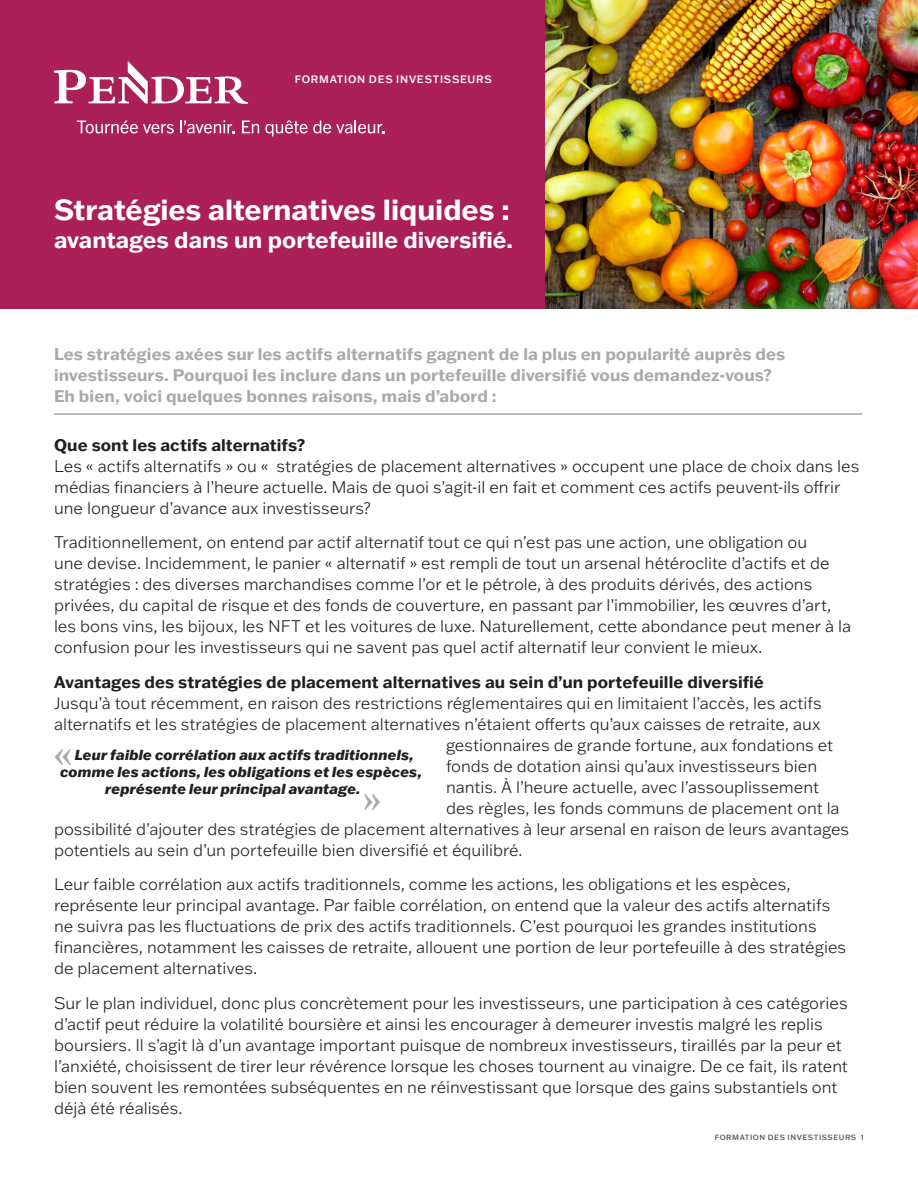
<style>
.page{position:relative;width:918px;height:1188px;background:#fff}
.page>*{position:absolute;margin:0;border:0;box-sizing:border-box;transform-origin:0 0}
.t1{font:700 34.95px "Times New Roman";color:#a8a9ad}
.t2{font:700 28.5px "Franklin Gothic ATF";letter-spacing:-.005em;color:#fff}
.t3{font:700 22.5px "Franklin Gothic ATF";color:#fff}
.t4{font:300 16.5px/21px "Franklin Gothic ATF";color:#231f20}
.t5{font:700 16.5px/21px "Franklin Gothic ATF";letter-spacing:.005em;color:#a8a9ad}
.t6{font:700 16.5px "Franklin Gothic ATF";letter-spacing:.005em;color:#231f20}
.t7{font:italic 800 14.25px "Franklin Gothic ATF";letter-spacing:.01em;color:#231f20}
.t8{font:500 10.5px "Franklin Gothic ATF";letter-spacing:.07em;color:#fff}
.t9{font:500 7.5px "Franklin Gothic ATF";letter-spacing:.075em;color:#57585a}
</style>
<div class="page">
<div style="left:0;top:0;width:545px;height:309px;background:#ab2057"></div>
<img style="left:545px;top:0;width:373px;height:309px">
<hr style="left:54px;top:413px;width:808px;height:2px;background:#a8a9ad">
<svg style="left:77px;top:121px;width:97px;height:13px"></svg>
<svg style="left:180px;top:120px;width:54px;height:14px"></svg>
<svg style="left:242px;top:121px;width:17px;height:12px"></svg>
<svg style="left:265px;top:121px;width:119px;height:15px"></svg>
<svg style="left:54px;top:61px;width:194px;height:43px"></svg>
<p class="t8" style="left:295px;top:73px;width:198px">FORMATION DES INVESTISSEURS</p>
<p class="t2" style="left:54px;top:191px;width:457px">Stratégies alternatives liquides :</p>
<p class="t3" style="left:54px;top:225px;width:460px">avantages dans un portefeuille diversifié.</p>
<p class="t5" style="left:54px;top:343px;width:733px">Les stratégies axées sur les actifs alternatifs gagnent de la plus en popularité auprès des investisseurs. Pourquoi les inclure dans un portefeuille diversifié vous demandez-vous?<br>Eh bien, voici quelques bonnes raisons, mais d’abord :</p>
<p class="t6" style="left:54px;top:434px;width:253px">Que sont les actifs alternatifs?</p>
<p class="t4" style="left:54px;top:455px;width:807px">Les « actifs alternatifs » ou « stratégies de placement alternatives » occupent une place de choix dans les médias financiers à l’heure actuelle. Mais de quoi s’agit-il en fait et comment ces actifs peuvent-ils offrir une longueur d’avance aux investisseurs?</p>
<p class="t4" style="left:54px;top:532px;width:799px">Traditionnellement, on entend par actif alternatif tout ce qui n’est pas une action, une obligation ou<br>une devise. Incidemment, le panier « alternatif » est rempli de tout un arsenal hétéroclite d’actifs et de stratégies : des diverses marchandises comme l’or et le pétrole, à des produits dérivés, des actions privées, du capital de risque et des fonds de couverture, en passant par l’immobilier, les œuvres d’art, les bons vins, les bijoux, les NFT et les voitures de luxe. Naturellement, cette abondance peut mener à la confusion pour les investisseurs qui ne savent pas quel actif alternatif leur convient le mieux.</p>
<p class="t6" style="left:54px;top:671px;width:711px">Avantages des stratégies de placement alternatives au sein d’un portefeuille diversifié</p>
<p class="t4" style="left:54px;top:692px;width:769px">Jusqu’à tout récemment, en raison des restrictions réglementaires qui en limitaient l’accès, les actifs</p>
<p class="t4" style="left:54px;top:713px;width:768px">alternatifs et les stratégies de placement alternatives n’étaient offerts qu’aux caisses de retraite, aux</p>
<p class="t4" style="left:446px;top:734px;width:389px">gestionnaires de grande fortune, aux fondations et</p>
<p class="t4" style="left:446px;top:755px;width:373px">fonds de dotation ainsi qu’aux investisseurs bien</p>
<p class="t4" style="left:446px;top:776px;width:375px">nantis. À l’heure actuelle, avec l’assouplissement</p>
<p class="t4" style="left:446px;top:797px;width:395px">des règles, les fonds communs de placement ont la</p>
<p class="t4" style="left:54px;top:818px;width:797px">possibilité d’ajouter des stratégies de placement alternatives à leur arsenal en raison de leurs avantages</p>
<p class="t4" style="left:54px;top:839px;width:470px">potentiels au sein d’un portefeuille bien diversifié et équilibré.</p>
<p class="t4" style="left:54px;top:874px;width:794px">Leur faible corrélation aux actifs traditionnels, comme les actions, les obligations et les espèces, représente leur principal avantage. Par faible corrélation, on entend que la valeur des actifs alternatifs ne suivra pas les fluctuations de prix des actifs traditionnels. C’est pourquoi les grandes institutions financières, notamment les caisses de retraite, allouent une portion de leur portefeuille à des stratégies de placement alternatives.</p>
<p class="t4" style="left:54px;top:992px;width:796px">Sur le plan individuel, donc plus concrètement pour les investisseurs, une participation à ces catégories d’actif peut réduire la volatilité boursière et ainsi les encourager à demeurer investis malgré les replis boursiers. Il s’agit là d’un avantage important puisque de nombreux investisseurs, tiraillés par la peur et l’anxiété, choisissent de tirer leur révérence lorsque les choses tournent au vinaigre. De ce fait, ils ratent bien souvent les remontées subséquentes en ne réinvestissant que lorsque des gains substantiels ont déjà été réalisés.</p>
<p class="t1" style="left:54px;top:730px;width:19px">«</p>
<p class="t7" style="left:75px;top:745px;width:341px">Leur faible corrélation aux actifs traditionnels,</p>
<p class="t7" style="left:60px;top:762px;width:364px">comme les actions, les obligations et les espèces,</p>
<p class="t7" style="left:105px;top:779px;width:257px">représente leur principal avantage.</p>
<p class="t1" style="left:364px;top:775px;width:19px">»</p>
<p class="t9" style="left:715px;top:1132px;width:151px">FORMATION DES INVESTISSEURS 1</p>
</div>
